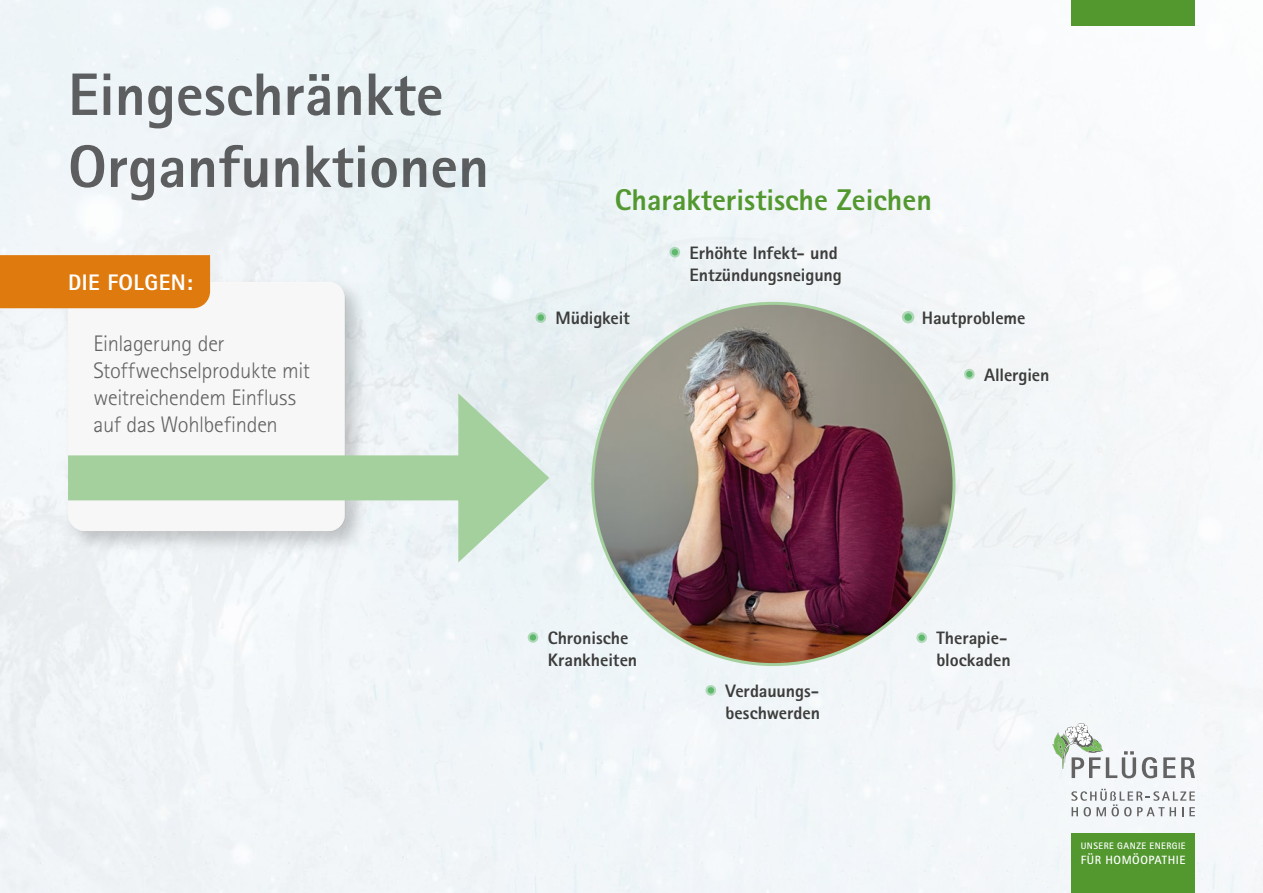
<style>
.page{position:relative;width:1263px;height:893px;background:#fff}
.page>*{position:absolute;margin:0;border:0;box-sizing:border-box;transform-origin:0 0}
.t1{font:800 60px/72px "Rotis Sans Serif";color:#646363}
.t2{font:800 30px "Rotis Sans Serif";color:#52982f}
.t3{font:300 22.5px/27px "Rotis Sans Serif";letter-spacing:-.015em;color:#646363}
.t4{font:800 22.5px "Rotis Sans Serif";letter-spacing:.02em;color:#fff}
.t5{font:800 18px/21.6px "Rotis Sans Serif";letter-spacing:-.005em;color:#3c3c3b}
.t6{font:700 12px "Rotis Sans Serif";letter-spacing:.045em;color:#fff}
.t7{font:700 9.3px "Rotis Sans Serif";letter-spacing:.05em;color:#fff}
</style>
<div class="page">
<img style="left:0;top:0;width:1263px;height:893px">
<svg style="left:1142px;top:757px;width:15px;height:21px"></svg>
<svg style="left:1163px;top:757px;width:32px;height:21px"></svg>
<svg style="left:1071px;top:789px;width:124px;height:27px"></svg>
<svg style="left:1052px;top:723px;width:84px;height:55px"></svg>
<div style="left:1071px;top:833px;width:124px;height:60px;background:#52982f"></div>
<div style="left:1071px;top:0;width:124px;height:26px;background:#52982f"></div>
<img style="left:593px;top:304px;width:361px;height:361px;border-radius:177px">
<svg style="left:535px;top:312px;width:11px;height:11px"></svg>
<div style="left:538px;top:314px;width:6px;height:7px;background:#5fb76c;border-radius:50%"></div>
<svg style="left:669px;top:247px;width:11px;height:11px"></svg>
<svg style="left:672px;top:249px;width:6px;height:6px"></svg>
<svg style="left:705px;top:685px;width:11px;height:11px"></svg>
<svg style="left:708px;top:687px;width:6px;height:6px"></svg>
<div style="left:902px;top:311px;width:12px;height:12px;background:#aed9b8;border-radius:50%"></div>
<svg style="left:904px;top:313px;width:8px;height:8px"></svg>
<svg style="left:964px;top:369px;width:11px;height:10px"></svg>
<svg style="left:966px;top:371px;width:6px;height:6px"></svg>
<svg style="left:528px;top:632px;width:10px;height:11px"></svg>
<div style="left:530px;top:634px;width:6px;height:7px;background:#60b86d;border-radius:50%"></div>
<svg style="left:916px;top:632px;width:11px;height:11px"></svg>
<svg style="left:918px;top:634px;width:7px;height:7px"></svg>
<div style="left:62px;top:276px;width:307px;height:280px;background:#000;opacity:.2"></div>
<div style="left:68px;top:287px;width:280px;height:245px;background:#f7f7f7"></div>
<div style="left:0;top:255px;width:210px;height:53px;background:#df7a0e"></div>
<div style="left:68px;top:455px;width:411px;height:45px;background:#a4d09e"></div>
<svg style="left:458px;top:393px;width:91px;height:169px;background:#c6e0c8"></svg>
<h1 class="t1" style="left:68px;top:58px;width:423px">Eingeschränkte<br>Organfunktionen</h1>
<p class="t4" style="left:68px;top:268px;width:126px">DIE FOLGEN:</p>
<p class="t3" style="left:94px;top:330px;width:218px">Einlagerung der<br>Stoffwechselprodukte mit weitreichendem Einfluss auf das Wohlbefinden</p>
<h2 class="t2" style="left:615px;top:181px;width:319px">Charakteristische Zeichen</h2>
<p class="t5" style="left:555px;top:307px;width:76px">Müdigkeit</p>
<p class="t5" style="left:689px;top:242px;width:154px">Erhöhte Infekt- und<br>Entzündungsneigung</p>
<p class="t5" style="left:922px;top:307px;width:105px">Hautprobleme</p>
<p class="t5" style="left:984px;top:364px;width:67px">Allergien</p>
<p class="t5" style="left:548px;top:627px;width:91px">Chronische<br>Krankheiten</p>
<p class="t5" style="left:936px;top:627px;width:76px">Therapie&shy;blockaden</p>
<p class="t5" style="left:725px;top:680px;width:96px">Verdauungs&shy;beschwerden</p>
<p class="t7" style="left:1081px;top:840px;width:106px">UNSERE GANZE ENERGIE</p>
<p class="t6" style="left:1081px;top:852px;width:106px">FÜR HOMÖOPATHIE</p>
</div>
